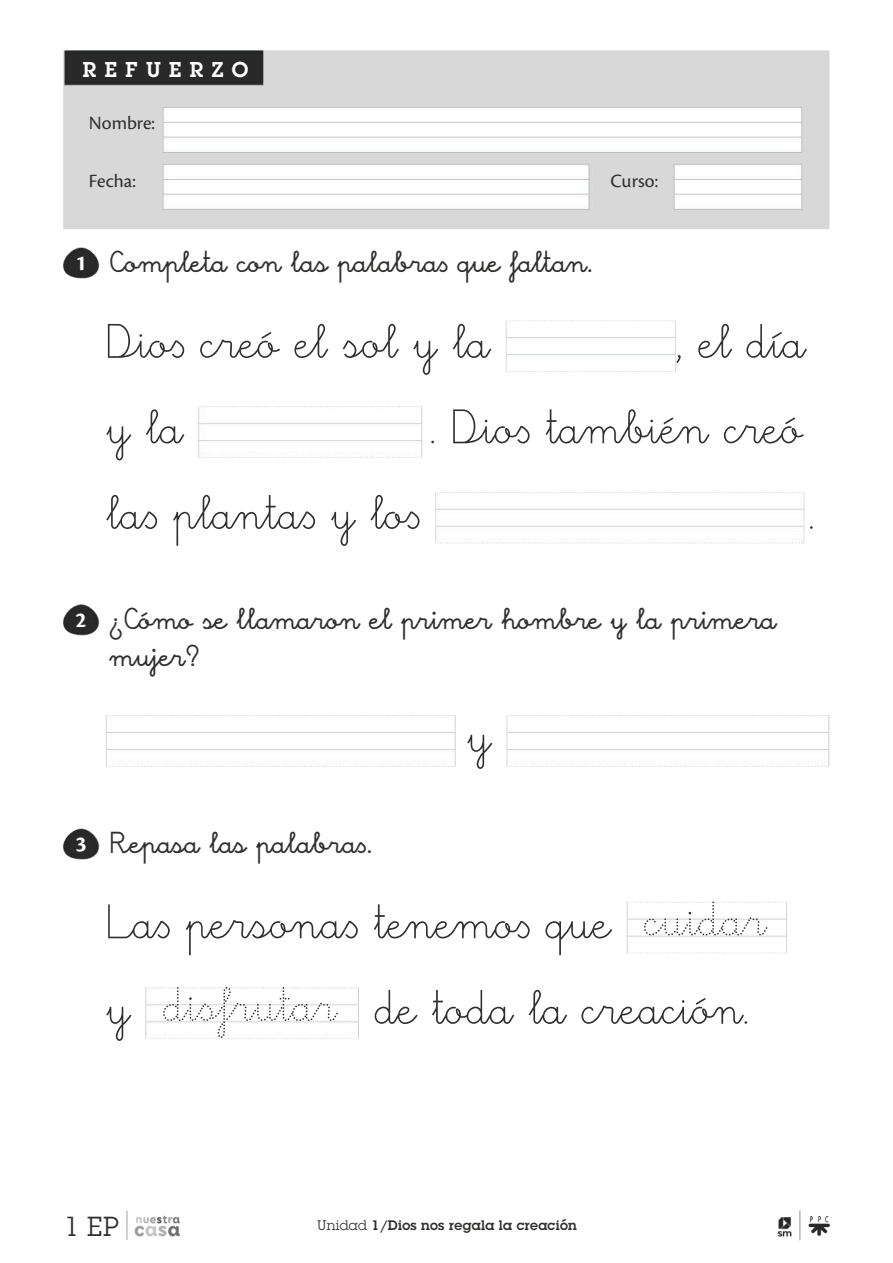
<style>
.page{position:relative;width:893px;height:1263px;background:#fff}
.page>*{position:absolute;margin:0;border:0;box-sizing:border-box;transform-origin:0 0}
.t1{font:52.5px/85.5px "SM Infantil Pauta";color:#2f2f2e}
.t2{font:700 33px/37.5px "SM Infantil Pauta";color:#2f2f2e}
.t3{font:27px "Lubalin Graph Std";color:#2f2f2e}
.t4{font:600 21px "Lubalin Graph Std";letter-spacing:.4em;color:#fff}
.t5{font:19.5px "Cronos Pro";color:#2f2f2e}
.t6{font:600 13.5px "Lubalin Graph Std";letter-spacing:.02em;color:#2f2f2e}
.s1{font-family:"Cronos Pro";font-size:22.5px;color:#fff}
.s2{font-family:"SM Infantil Pauta Puntos"}
.s3{font-weight:400}
</style>
<div class="page">
<img style="left:64px;top:51px;width:766px;height:1189px">
<p class="t4" style="left:83px;top:56px;width:167px">REFUERZO</p>
<p class="t5" style="left:89px;top:111px;width:68px">Nombre:</p>
<p class="t5" style="left:89px;top:170px;width:48px">Fecha:</p>
<p class="t5" style="left:611px;top:170px;width:49px">Curso:</p>
<p class="t2" style="left:75px;top:245px;width:519px"><span class="s1">1</span> Completa con las palabra∫ que faltan.</p>
<p class="t1" style="left:106px;top:302px;width:385px">Dio∫ creó el sol y la</p>
<p class="t1" style="left:676px;top:302px;width:131px">, el día</p>
<p class="t1" style="left:106px;top:388px;width:78px">y la</p>
<p class="t1" style="left:429px;top:388px;width:375px">. Dio∫ también creó</p>
<p class="t1" style="left:106px;top:473px;width:315px">la∫ planta∫ y lo∫</p>
<p class="t1" style="left:808px;top:473px;width:8px">.</p>
<p class="t2" style="left:109px;top:602px;width:668px;text-indent:-34px"><span class="s1">2</span> ¿Cómo se llamaron el primer hombre y la primera mujer?</p>
<p class="t1" style="left:467px;top:696px;width:25px">y</p>
<p class="t2" style="left:75px;top:826px;width:299px"><span class="s1">3</span> Repasa las palabra∫.</p>
<p class="t1" style="left:106px;top:883px;width:662px">La∫ persona∫ tenemo∫ que <span class="s2">cuidar </span>y <span class="s2">disfrutar</span> de toda la creación.</p>
<p class="t3" style="left:64px;top:1209px;width:56px">1 EP</p>
<p class="t6" style="left:317px;top:1216px;width:261px"><span class="s3">Unidad</span> 1/Dios nos regala la creación</p>
</div>
